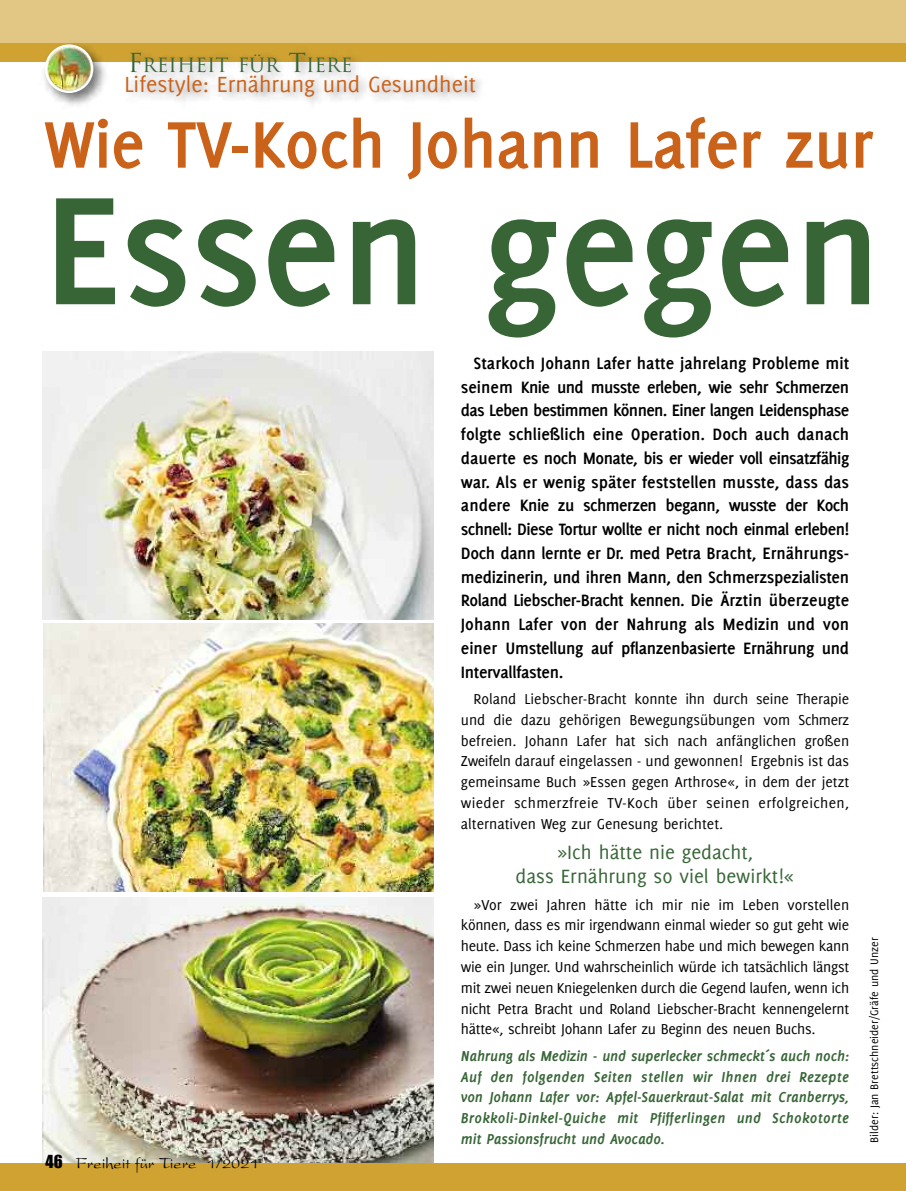
<style>
.page{position:relative;width:906px;height:1191px;background:#fff}
.page>*{position:absolute;margin:0;border:0;box-sizing:border-box;transform-origin:0 0}
.t1{font:700 168px "Delicious";color:#376536}
.t2{font:700 72px "Delicious";letter-spacing:-.01em;color:#cb621a}
.t3{font:24px "Delicious";color:#cb621a}
.t4{font:21px/24px "Delicious";color:#376536;text-align:center}
.t5{font:19.2px "Trajan";color:#376536}
.t6{font:700 18px/23.7px "Delicious";letter-spacing:-.02em;color:#000;text-align:justify}
.t7{font:16.5px "President";color:#000}
.t8{font:15.75px/20.9px "Delicious";letter-spacing:-.02em;color:#000;text-align:justify}
.t9{font:italic 700 15.75px/20.9px "Delicious";letter-spacing:-.01em;color:#376536;text-align:justify}
.t10{font:12px "Delicious";color:#000}
.s1{font-size:25.5px}
.s2{font-family:"Impact"}
</style>
<div class="page">
<img style="left:43px;top:897px;width:391px;height:266px">
<div style="left:0;top:1163px;width:906px;height:28px;background:#cfa232"></div>
<div style="left:0;top:0;width:906px;height:44px;background:#e2c784"></div>
<div style="left:0;top:43px;width:906px;height:18px;background:#cfa232"></div>
<img style="left:7px;top:44px;width:349px;height:62px">
<img style="left:114px;top:61px;width:597px;height:45px">
<img style="left:43px;top:351px;width:391px;height:269px">
<img style="left:43px;top:623px;width:391px;height:268px">
<p class="t5" style="left:128px;top:54px;width:226px"><span class="s1">F</span>REIHEIT FÜR <span class="s1">T</span>IERE</p>
<h3 class="t3" style="left:124px;top:75px;width:353px">Lifestyle: Ernährung und Gesundheit</h3>
<h2 class="t2" style="left:44px;top:118px;width:831px">Wie TV-Koch Johann Lafer zur</h2>
<h1 class="t1" style="left:44px;top:188px;width:838px">Essen gegen</h1>
<p class="t6" style="left:461px;top:352px;width:390px;text-indent:13px">Starkoch Johann Lafer hatte jahrelang Probleme mit seinem Knie und musste erleben, wie sehr Schmerzen das Leben bestimmen können. Einer langen Leidensphase folgte schließlich eine Operation. Doch auch danach dauerte es noch Monate, bis er wieder voll einsatzfähig war. Als er wenig später feststellen musste, dass das andere Knie zu schmerzen begann, wusste der Koch schnell: Diese Tortur wollte er nicht noch einmal erleben!<br>Doch dann lernte er Dr. med Petra Bracht, Ernährungs&shy;medizinerin, und ihren Mann, den Schmerzspezialisten Roland Liebscher-Bracht kennen. Die Ärztin überzeugte Johann Lafer von der Nahrung als Medizin und von einer Umstellung auf pflanzenbasierte Ernährung und Intervallfasten.</p>
<p class="t8" style="left:461px;top:689px;width:390px;text-indent:13px">Roland Liebscher-Bracht konnte ihn durch seine Therapie und die dazu gehörigen Bewegungsübungen vom Schmerz befreien. Johann Lafer hat sich nach anfänglichen großen Zweifeln darauf eingelassen - und gewonnen! Ergebnis ist das gemeinsame Buch »Essen gegen Arthrose«, in dem der jetzt wieder schmerzfreie TV-Koch über seinen erfolgreichen, alternativen Weg zur Genesung berichtet.</p>
<h3 class="t4" style="left:515px;top:841px;width:280px">»Ich hätte nie gedacht,<br>dass Ernährung so viel bewirkt!«</h3>
<p class="t8" style="left:461px;top:895px;width:390px;text-indent:13px">»Vor zwei Jahren hätte ich mir nie im Leben vorstellen können, dass es mir irgendwann einmal wieder so gut geht wie heute. Dass ich keine Schmerzen habe und mich bewegen kann wie ein Junger. Und wahrscheinlich würde ich tatsächlich längst mit zwei neuen Kniegelenken durch die Gegend laufen, wenn ich nicht Petra Bracht und Roland Liebscher-Bracht kennengelernt hätte«, schreibt Johann Lafer zu Beginn des neuen Buchs.</p>
<p class="t10" style="left:870px;top:1142px;width:207px;rotate:-90deg">Bilder: Jan Brettschneider/Gräfe und Unzer</p>
<p class="t9" style="left:461px;top:1046px;width:390px">Nahrung als Medizin - und superlecker schmeckt´s auch noch:<br>Auf den folgenden Seiten stellen wir Ihnen drei Rezepte von Johann Lafer vor: Apfel-Sauerkraut-Salat mit Cranberrys, Brokkoli-Dinkel-Quiche mit Pfifferlingen und Schokotorte mit Passionsfrucht und Avocado.</p>
<p class="t7" style="left:46px;top:1158px;width:215px"><span class="s2">46</span> Freiheit für Tiere 1/2021</p>
</div>
